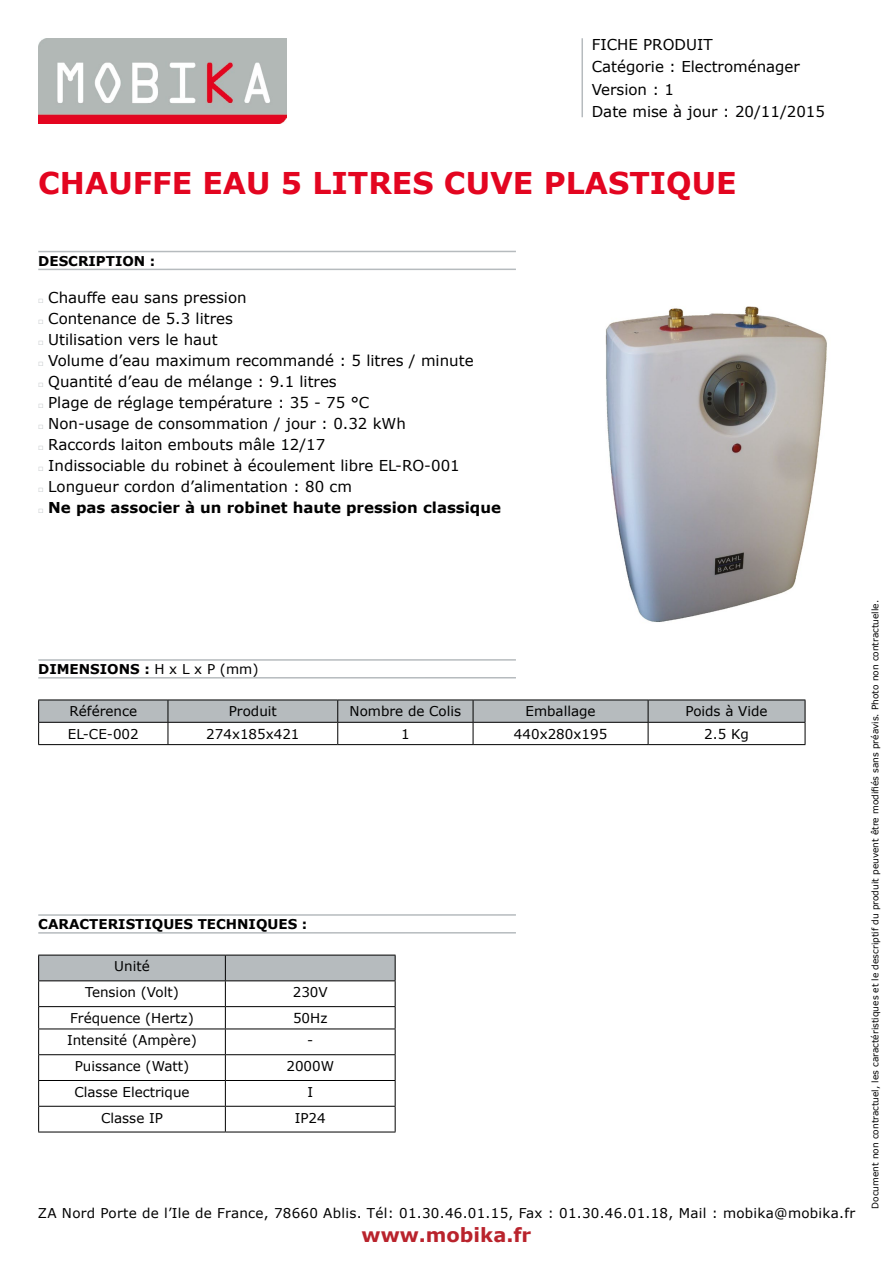
<style>
.page{position:relative;width:893px;height:1263px;background:#fff}
.page>*{position:absolute;margin:0;border:0;box-sizing:border-box;transform-origin:0 0}
.t1{font:700 30px "Verdana";color:#e30520}
.t2{font:700 19.5px "Verdana";color:#b9232c}
.t3{font:15px/22.5px "Verdana";color:#000}
.t4{font:700 15px "Verdana";color:#000}
.t5{font:13.5px/25.8px "Verdana";color:#000;text-align:center}
.t6{font:13.5px "Verdana";letter-spacing:.02em;color:#000}
.t7{font:700 13.5px "Verdana";color:#000}
.t8{font:9px "Verdana";color:#000}
.s1{font-family:"Arial";font-size:9px;color:#b6bbbe}
.s2{font-family:"Arial";font-weight:400;font-size:9px;color:#b6bbbe}
.s3{font-weight:400}
</style>
<div class="page">
<img style="left:38px;top:38px;width:248px;height:85px">
<hr style="left:38px;top:251px;width:478px;height:1px;background:#b6bbbe">
<hr style="left:38px;top:269px;width:478px;height:1px;background:#b6bbbe">
<hr style="left:581px;top:38px;width:2px;height:79px;background:#b6bbbe">
<hr style="left:38px;top:659px;width:478px;height:2px;background:#b6bbbe">
<hr style="left:38px;top:677px;width:478px;height:2px;background:#b6bbbe">
<hr style="left:38px;top:914px;width:478px;height:2px;background:#b6bbbe">
<hr style="left:38px;top:932px;width:478px;height:2px;background:#b6bbbe">
<img style="left:605px;top:306px;width:222px;height:316px">
<svg style="left:38px;top:700px;width:768px;height:44px"></svg>
<hr style="left:38px;top:744px;width:130px;height:1px;background:#000">
<hr style="left:168px;top:744px;width:170px;height:1px;background:#000">
<hr style="left:338px;top:744px;width:135px;height:1px;background:#000">
<hr style="left:473px;top:744px;width:175px;height:1px;background:#000">
<hr style="left:648px;top:744px;width:157px;height:1px;background:#000">
<hr style="left:38px;top:1132px;width:187px;height:1px;background:#000">
<hr style="left:225px;top:1132px;width:171px;height:1px;background:#000">
<svg style="left:38px;top:955px;width:358px;height:177px"></svg>
<hr style="left:225px;top:980px;width:171px;height:1px;background:#000">
<p class="t3" style="left:592px;top:33px;width:235px">FICHE PRODUIT<br>Catégorie : Electroménager<br>Version : 1<br>Date mise à jour : 20/11/2015</p>
<h1 class="t1" style="left:38px;top:162px;width:700px">CHAUFFE EAU 5 LITRES CUVE PLASTIQUE</h1>
<p class="t7" style="left:38px;top:251px;width:119px">DESCRIPTION :</p>
<p class="t3" style="left:38px;top:286px;width:210px"><span class="s1">□</span> Chauffe eau sans pression</p>
<p class="t3" style="left:38px;top:307px;width:196px"><span class="s1">□</span> Contenance de 5.3 litres</p>
<p class="t3" style="left:38px;top:328px;width:181px"><span class="s1">□</span> Utilisation vers le haut</p>
<p class="t3" style="left:38px;top:349px;width:437px"><span class="s1">□</span> Volume d’eau maximum recommandé : 5 litres / minute</p>
<p class="t3" style="left:38px;top:370px;width:300px"><span class="s1">□</span> Quantité d’eau de mélange : 9.1 litres</p>
<p class="t3" style="left:38px;top:391px;width:332px"><span class="s1">□</span> Plage de réglage température : 35 - 75 °C</p>
<p class="t3" style="left:38px;top:412px;width:369px"><span class="s1">□</span> Non-usage de consommation / jour : 0.32 kWh</p>
<p class="t3" style="left:38px;top:433px;width:289px"><span class="s1">□</span> Raccords laiton embouts mâle 12/17</p>
<p class="t3" style="left:38px;top:454px;width:423px"><span class="s1">□</span> Indissociable du robinet à écoulement libre EL-RO-001</p>
<p class="t3" style="left:38px;top:475px;width:315px"><span class="s1">□</span> Longueur cordon d’alimentation : 80 cm</p>
<p class="t4" style="left:38px;top:497px;width:464px"><span class="s2">□</span> Ne pas associer à un robinet haute pression classique</p>
<p class="t7" style="left:38px;top:659px;width:222px">DIMENSIONS : <span class="s3">H x L x P (mm)</span></p>
<p class="t5" style="left:69px;top:698px;width:69px">Référence</p>
<p class="t5" style="left:229px;top:698px;width:50px">Produit</p>
<p class="t5" style="left:350px;top:698px;width:113px">Nombre de Colis</p>
<p class="t5" style="left:525px;top:698px;width:72px">Emballage</p>
<p class="t5" style="left:685px;top:698px;width:84px">Poids à Vide</p>
<p class="t5" style="left:68px;top:721px;width:72px">EL-CE-002</p>
<p class="t5" style="left:206px;top:721px;width:95px">274x185x421</p>
<p class="t5" style="left:401px;top:721px;width:10px">1</p>
<p class="t5" style="left:514px;top:721px;width:95px">440x280x195</p>
<p class="t5" style="left:704px;top:721px;width:46px">2.5 Kg</p>
<p class="t7" style="left:38px;top:914px;width:271px">CARACTERISTIQUES TECHNIQUES :</p>
<p class="t5" style="left:85px;top:953px;width:95px">Unité<br>Tension (Volt)</p>
<p class="t5" style="left:293px;top:979px;width:36px">230V</p>
<p class="t5" style="left:70px;top:1005px;width:125px">Fréquence (Hertz)</p>
<p class="t5" style="left:293px;top:1005px;width:36px">50Hz</p>
<p class="t5" style="left:67px;top:1027px;width:131px">Intensité (Ampère)</p>
<p class="t5" style="left:307px;top:1027px;width:8px">-</p>
<p class="t5" style="left:75px;top:1053px;width:116px">Puissance (Watt)</p>
<p class="t5" style="left:286px;top:1053px;width:49px">2000W</p>
<p class="t5" style="left:74px;top:1079px;width:117px">Classe Electrique</p>
<p class="t5" style="left:307px;top:1079px;width:7px">I</p>
<p class="t5" style="left:101px;top:1104px;width:63px">Classe IP</p>
<p class="t5" style="left:295px;top:1104px;width:32px">IP24</p>
<p class="t6" style="left:38px;top:1204px;width:819px">ZA Nord Porte de l’Ile de France, 78660 Ablis. Tél: 01.30.46.01.15, Fax : 01.30.46.01.18, Mail : mobika@mobika.fr</p>
<h2 class="t2" style="left:362px;top:1221px;width:171px">www.mobika.fr</h2>
<p class="t8" style="left:869px;top:1208px;width:610px;rotate:-90deg">Document non contractuel, les caractéristiques et le descriptif du produit peuvent être modifiés sans préavis. Photo non contractuelle.</p>
</div>
